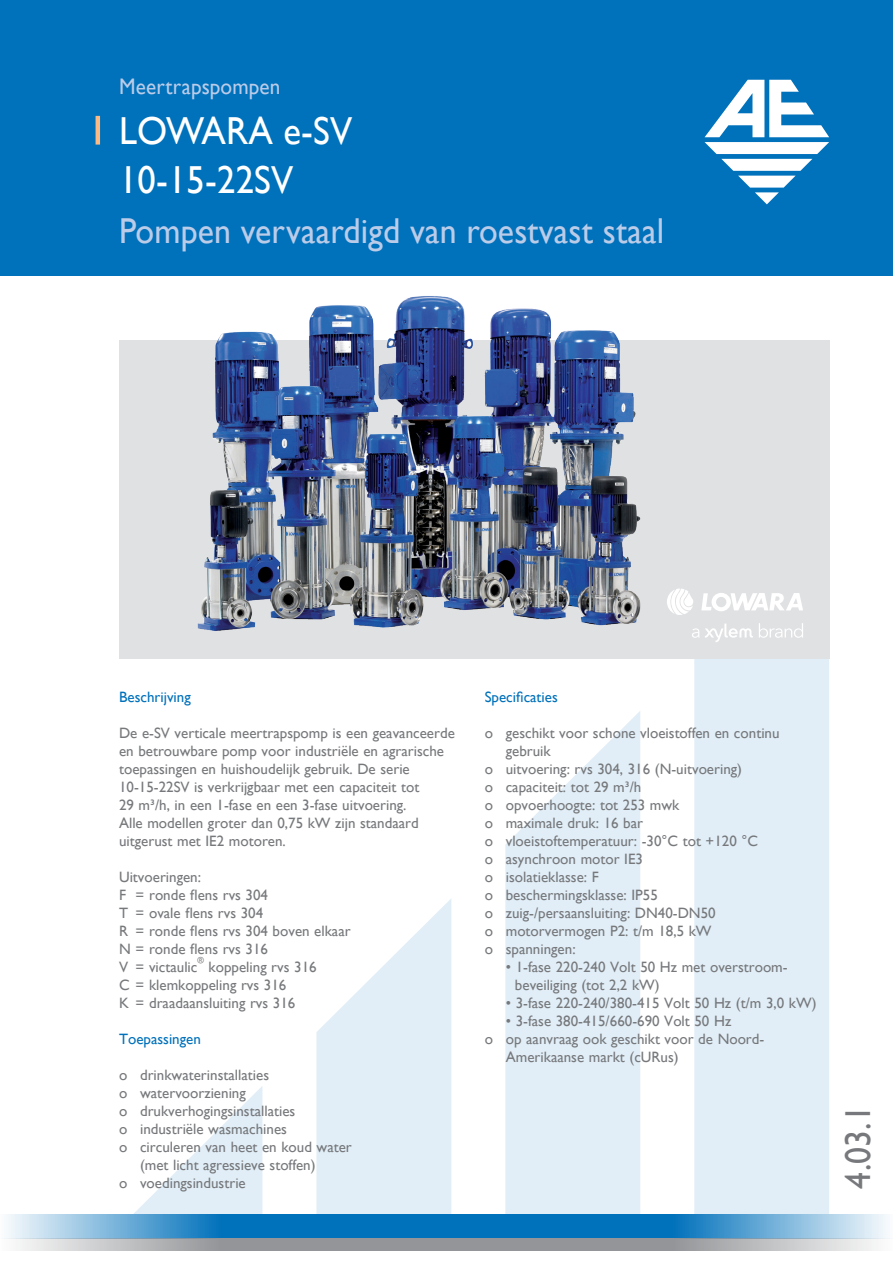
<style>
.page{position:relative;width:893px;height:1263px;background:#fff}
.page>*{position:absolute;margin:0;border:0;box-sizing:border-box;transform-origin:0 0}
.t1{font:39px/49.5px "Gill Sans";letter-spacing:.005em;color:#fff;scale:.94 1}
.t2{font:36px "Gill Sans";letter-spacing:.005em;color:#bbcce8;scale:.94 1}
.t3{font:36px "Gill Sans";color:#76787b;scale:.94 1}
.t4{font:22.5px "Gill Sans";letter-spacing:.01em;color:#bbcce8;scale:.94 1}
.t5{font:15px/18px "Gill Sans";color:#76787b}
.t6{font:15px "Gill Sans";color:#0071bb}
.t7{font:8.7px "Gill Sans";color:#76787b}
</style>
<div class="page">
<div style="left:0;top:0;width:893px;height:275px;background:#0071bb"></div>
<hr style="left:96px;top:116px;width:4px;height:29px;background:#fbba83">
<svg style="left:134px;top:1087px;width:128px;height:127px"></svg>
<svg style="left:316px;top:899px;width:135px;height:315px;fill:#e1eef7"></svg>
<div style="left:694px;top:659px;width:135px;height:555px;background:#e1eef7"></div>
<svg style="left:505px;top:711px;width:135px;height:503px;background:#e5f0f8"></svg>
<div style="left:119px;top:340px;width:710px;height:319px;background:#e0e1e3"></div>
<svg style="left:704px;top:80px;width:125px;height:124px"></svg>
<svg style="left:701px;top:593px;width:102px;height:18px"></svg>
<svg style="left:692px;top:628px;width:7px;height:10px"></svg>
<svg style="left:759px;top:623px;width:44px;height:15px"></svg>
<svg style="left:705px;top:624px;width:48px;height:18px"></svg>
<svg style="left:8px;top:1214px;width:438px;height:24px;background:#3b92ca"></svg>
<svg style="left:4px;top:1238px;width:442px;height:13px;background:#abadb0"></svg>
<svg style="left:446px;top:1214px;width:440px;height:24px;background:#3a91ca"></svg>
<svg style="left:446px;top:1238px;width:444px;height:13px;background:#aaadaf"></svg>
<img style="left:197px;top:296px;width:499px;height:339px">
<h3 class="t4" style="left:119px;top:73px;width:173px">Meertrapspompen</h3>
<h1 class="t1" style="left:119px;top:105px;width:250px">LOWARA e-SV<br>10-15-22SV</h1>
<h2 class="t2" style="left:119px;top:209px;width:581px">Pompen vervaardigd van roestvast staal</h2>
<p class="t6" style="left:119px;top:688px;width:73px">Beschrijving</p>
<p class="t5" style="left:119px;top:724px;width:337px">De e-SV verticale meertrapspomp is een geavanceerde en betrouwbare pomp voor industriële en agrarische toepassingen en huishoudelijk gebruik. De serie 10-15-22SV is verkrijgbaar met een capaciteit tot<br>29 m³/h, in een 1-fase en een 3-fase uitvoering.<br>Alle modellen groter dan 0,75 kW zijn standaard uitgerust met IE2 motoren.</p>
<p class="t5" style="left:119px;top:868px;width:233px">Uitvoeringen:<br>F = ronde flens rvs 304<br>T = ovale flens rvs 304<br>R = ronde flens rvs 304 boven elkaar<br>N = ronde flens rvs 316<br>V = victaulic</p>
<p class="t7" style="left:198px;top:955px;width:8px">®</p>
<p class="t5" style="left:119px;top:958px;width:199px;text-indent:90px">koppeling rvs 316<br>C = klemkoppeling rvs 316<br>K = draadaansluiting rvs 316</p>
<p class="t6" style="left:119px;top:1030px;width:83px">Toepassingen</p>
<p class="t5" style="left:119px;top:1066px;width:152px">o drinkwaterinstallaties</p>
<p class="t5" style="left:119px;top:1084px;width:128px">o watervoorziening</p>
<p class="t5" style="left:119px;top:1102px;width:178px">o drukverhogingsinstallaties</p>
<p class="t5" style="left:119px;top:1120px;width:169px">o industriële wasmachines</p>
<p class="t5" style="left:119px;top:1138px;width:234px">o circuleren van heet en koud water</p>
<p class="t5" style="left:140px;top:1156px;width:177px">(met licht agressieve stoffen)</p>
<p class="t5" style="left:119px;top:1174px;width:128px">o voedingsindustrie</p>
<p class="t6" style="left:485px;top:688px;width:75px">Specificaties</p>
<p class="t5" style="left:485px;top:724px;width:296px">o geschikt voor schone vloeistoffen en continu</p>
<p class="t5" style="left:506px;top:742px;width:46px">gebruik</p>
<p class="t5" style="left:485px;top:760px;width:259px">o uitvoering: rvs 304, 316 (N-uitvoering)</p>
<p class="t5" style="left:485px;top:778px;width:158px">o capaciteit: tot 29 m³/h</p>
<p class="t5" style="left:485px;top:796px;width:196px">o opvoerhoogte: tot 253 mwk</p>
<p class="t5" style="left:485px;top:814px;width:160px">o maximale druk: 16 bar</p>
<p class="t5" style="left:485px;top:832px;width:275px">o vloeistoftemperatuur: -30°C tot +120 °C</p>
<p class="t5" style="left:485px;top:850px;width:160px">o asynchroon motor IE3</p>
<p class="t5" style="left:485px;top:868px;width:116px">o isolatieklasse: F</p>
<p class="t5" style="left:485px;top:886px;width:175px">o beschermingsklasse: IP55</p>
<p class="t5" style="left:485px;top:904px;width:232px">o zuig-/persaansluiting: DN40-DN50</p>
<p class="t5" style="left:485px;top:922px;width:228px">o motorvermogen P2: t/m 18,5 kW</p>
<p class="t5" style="left:485px;top:940px;width:92px">o spanningen:</p>
<p class="t5" style="left:515px;top:958px;width:274px;text-indent:-9px">• 1-fase 220-240 Volt 50 Hz met overstroom&shy;beveiliging (tot 2,2 kW)</p>
<p class="t5" style="left:506px;top:994px;width:312px">• 3-fase 220-240/380-415 Volt 50 Hz (t/m 3,0 kW)</p>
<p class="t5" style="left:506px;top:1012px;width:227px">• 3-fase 380-415/660-690 Volt 50 Hz</p>
<p class="t5" style="left:485px;top:1030px;width:281px">o op aanvraag ook geschikt voor de Noord-</p>
<p class="t5" style="left:506px;top:1048px;width:174px">Amerikaanse markt (cURus)</p>
<h2 class="t3" style="left:837px;top:1188px;width:90px;rotate:-90deg">4.03.1</h2>
</div>
